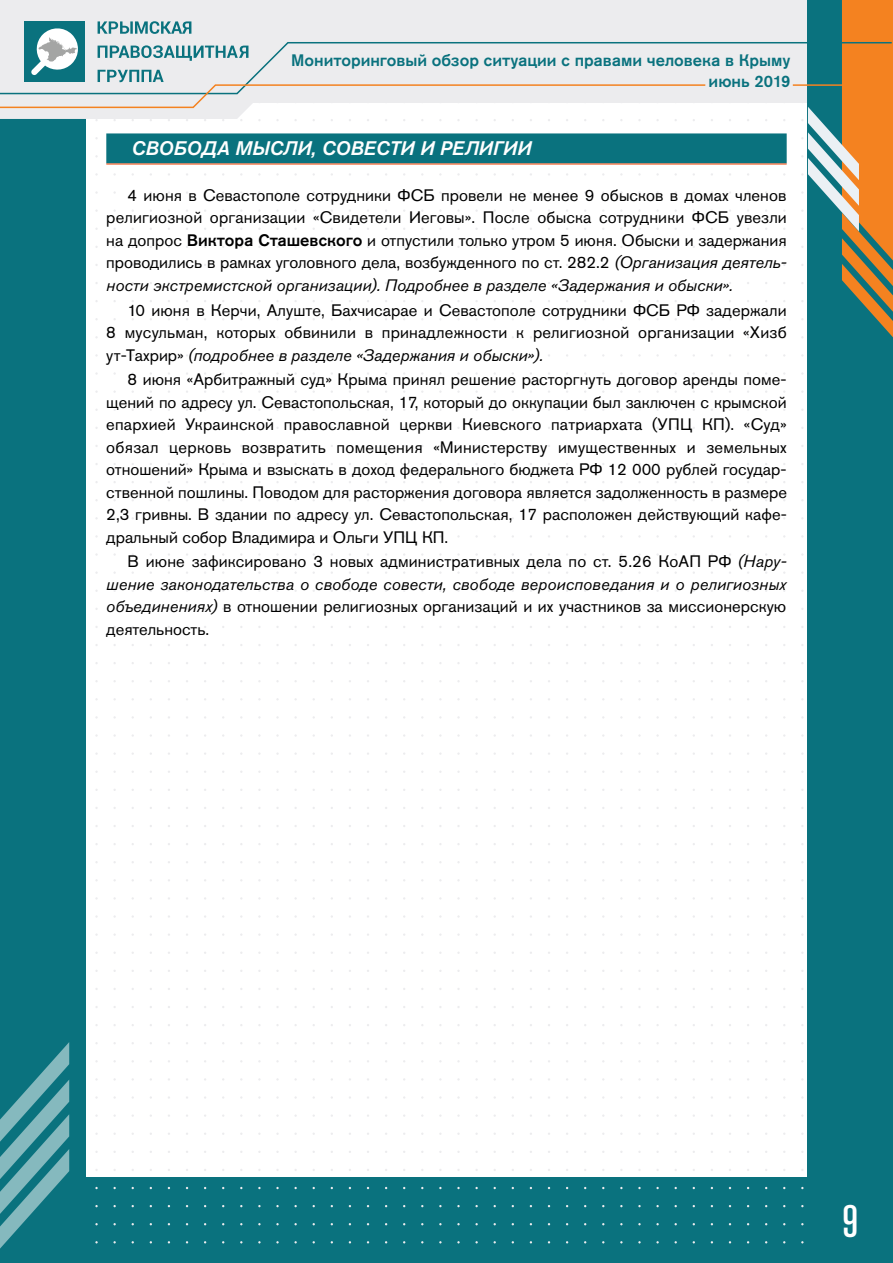
<style>
.page{position:relative;width:893px;height:1263px;background:#fff}
.page>*{position:absolute;margin:0;border:0;box-sizing:border-box;transform-origin:0 0}
.t1{font:500 condensed 45px "Akzidenz Grotesk Pro";color:#fff}
.t2{font:italic 500 19.5px "Akzidenz Grotesk Pro";letter-spacing:.01em;color:#fff}
.t3{font:16.5px/22.5px "Akzidenz Grotesk Pro";letter-spacing:.005em;color:#000;text-align:justify}
.t4{font:500 16.5px/20.7px "Akzidenz Grotesk Pro";color:#0a727e;text-align:right}
.s1{font-weight:500}
.s2{font-style:italic}
</style>
<div class="page">
<div style="left:0;top:1178px;width:893px;height:85px;background:#0a727e"></div>
<div style="left:0;top:0;width:85px;height:1263px;background:#0a727e"></div>
<svg style="left:0;top:0;width:808px;height:119px;fill:#ececee"></svg>
<div style="left:808px;top:0;width:85px;height:1263px;background:#0a727e"></div>
<svg style="left:842px;top:0;width:51px;height:338px"></svg>
<svg style="left:801px;top:101px;width:58px;height:130px"></svg>
<svg style="left:0;top:1042px;width:69px;height:206px"></svg>
<div style="left:24px;top:21px;width:61px;height:61px;background:#0a727e"></div>
<svg style="left:38px;top:28px;width:39px;height:13px"></svg>
<svg style="left:98px;top:21px;width:20px;height:13px"></svg>
<svg style="left:120px;top:21px;width:13px;height:13px"></svg>
<svg style="left:135px;top:21px;width:24px;height:13px"></svg>
<svg style="left:161px;top:21px;width:10px;height:13px"></svg>
<svg style="left:171px;top:21px;width:20px;height:13px"></svg>
<svg style="left:0;top:41px;width:893px;height:54px;background:#cdd4d0"></svg>
<svg style="left:0;top:83px;width:707px;height:26px"></svg>
<hr style="left:793px;top:84px;width:100px;height:2px;background:#f48220">
<div style="left:106px;top:133px;width:681px;height:30px;background:#0a727e"></div>
<hr style="left:106px;top:163px;width:681px;height:2px;background:#f15a22">
<p class="t4" style="left:291px;top:49px;width:501px">Мониторинговый обзор ситуации с правами человека в Крыму июнь 2019</p>
<p class="t2" style="left:132px;top:135px;width:401px">СВОБОДА МЫСЛИ, СОВЕСТИ И РЕЛИГИИ</p>
<p class="t3" style="left:106px;top:184px;width:682px;text-indent:21px">4 июня в Севастополе сотрудники ФСБ провели не менее 9 обысков в домах членов религиозной организации «Свидетели Иеговы». После обыска сотрудники ФСБ увезли на допрос <span class="s1">Виктора Сташевского</span> и отпустили только утром 5 июня. Обыски и задержания проводились в рамках уголовного дела, возбужденного по ст. 282.2 <span class="s2">(Организация деятель&shy;ности экстремистской организации). Подробнее в разделе «Задержания и обыски».</span></p>
<p class="t3" style="left:106px;top:298px;width:682px;text-indent:21px">10 июня в Керчи, Алуште, Бахчисарае и Севастополе сотрудники ФСБ РФ задержали 8 мусульман, которых обвинили в принадлежности к религиозной организации «Хизб ут-Тахрир» <span class="s2">(подробнее в разделе «Задержания и обыски»).</span></p>
<p class="t3" style="left:106px;top:368px;width:682px;text-indent:21px">8 июня «Арбитражный суд» Крыма принял решение расторгнуть договор аренды поме&shy;щений по адресу ул. Севастопольская, 17, который до оккупации был заключен с крымской епархией Украинской православной церкви Киевского патриархата (УПЦ КП). «Суд» обязал церковь возвратить помещения «Министерству имущественных и земельных отношений» Крыма и взыскать в доход федерального бюджета РФ 12 000 рублей государ&shy;ственной пошлины. Поводом для расторжения договора является задолженность в размере 2,3 гривны. В здании по адресу ул. Севастопольская, 17 расположен действующий кафе&shy;дральный собор Владимира и Ольги УПЦ КП.</p>
<p class="t3" style="left:106px;top:550px;width:682px;text-indent:21px">В июне зафиксировано 3 новых административных дела по ст. 5.26 КоАП РФ <span class="s2">(Нару&shy;шение законодательства о свободе совести, свободе вероисповедания и о религиозных объединениях)</span> в отношении религиозных организаций и их участников за миссионерскую деятельность.</p>
<h1 class="t1" style="left:842px;top:1192px;width:17px">9</h1>
</div>
